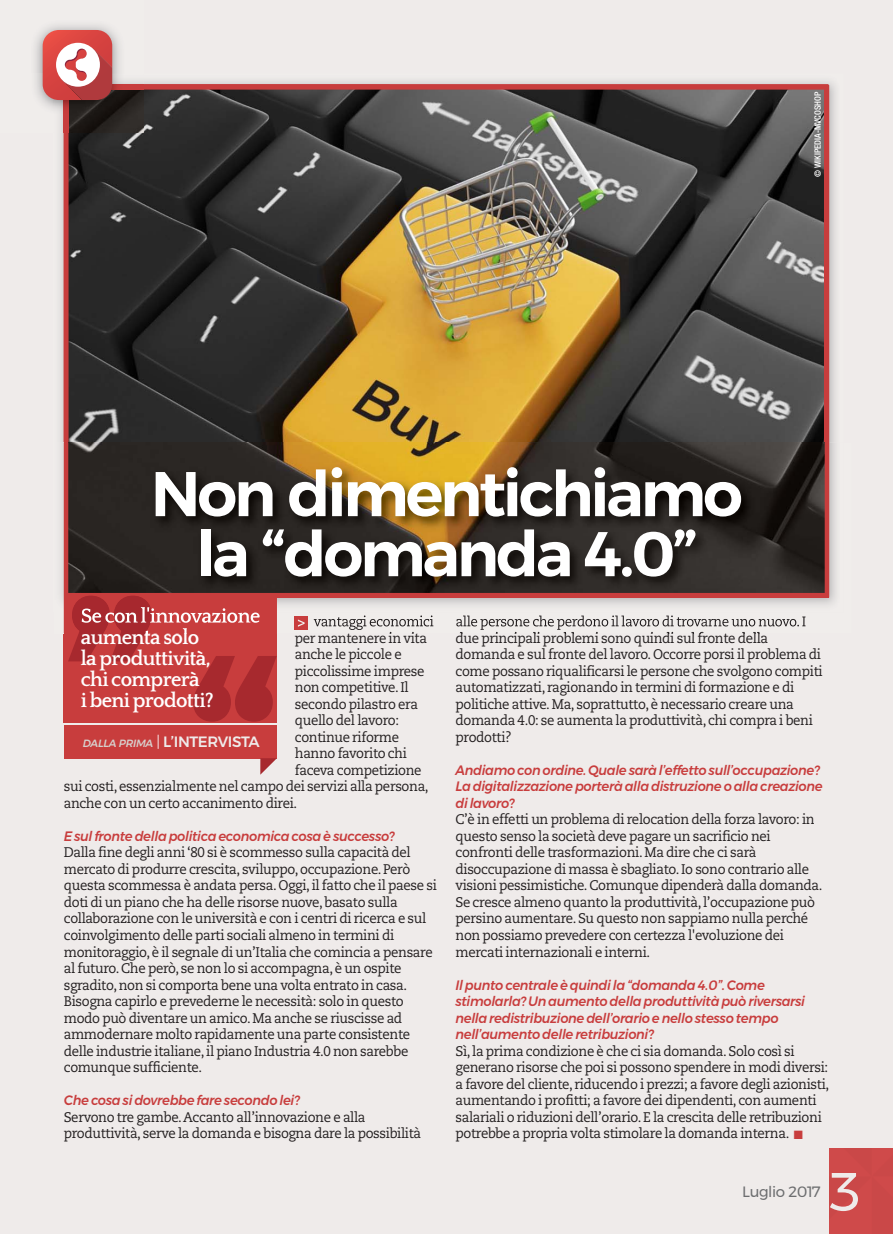
<style>
.page{position:relative;width:893px;height:1234px;background:#fff}
.page>*{position:absolute;margin:0;border:0;box-sizing:border-box;transform-origin:0 0}
.t1{font:600 63px/60px "Montserrat";letter-spacing:-.05em;color:#fff;text-align:center}
.t2{font:54px "Montserrat";color:#efebea}
.t3{font:700 21px/21px "Quattrocento";letter-spacing:-.03em;color:#fff}
.t4{font:500 15px "Montserrat";letter-spacing:-.025em;color:#efebea}
.t5{font:15px "Montserrat";letter-spacing:-.025em;color:#6d6e70}
.t6{font:13.95px/16.5px "Caecilia LT Std";letter-spacing:-.025em;color:#231f20;scale:.95 1}
.t7{font:italic 500 13.65px/16.5px "Montserrat";letter-spacing:-.025em;color:#c83d3d;scale:.95 1}
.t8{font:500 condensed 8.7px "Helvetica Neue LT Std";color:#fff}
.s1{font-style:italic;font-size:10.5px;color:#d7d0cd}
.s2{font-weight:300;color:#fff}
.s3{color:#c83d3d}
</style>
<div class="page">
<div style="left:0;top:0;width:893px;height:1233px;background:#efebea"></div>
<div style="left:829px;top:1148px;width:64px;height:85px;background:#ce4949"></div>
<svg style="left:62px;top:82px;width:769px;height:360px;background:#635642"></svg>
<img style="left:35px;top:25px;width:108px;height:107px">
<img style="left:64px;top:84px;width:79px;height:48px">
<svg style="left:43px;top:30px;width:69px;height:70px;background:#d87574"></svg>
<div style="left:64px;top:593px;width:213px;height:130px;background:#c83d3d"></div>
<svg style="left:193px;top:656px;width:84px;height:65px"></svg>
<svg style="left:68px;top:633px;width:83px;height:28px"></svg>
<div style="left:64px;top:725px;width:213px;height:33px;background:#c83d3d"></div>
<svg style="left:260px;top:758px;width:17px;height:16px"></svg>
<img style="left:294px;top:615px;width:512px;height:18px">
<img style="left:57px;top:442px;width:7px;height:191px">
<img style="left:314px;top:615px;width:68px;height:14px">
<img style="left:456px;top:615px;width:91px;height:14px">
<img style="left:456px;top:631px;width:84px;height:2px">
<img style="left:277px;top:442px;width:562px;height:166px">
<img style="left:277px;top:597px;width:551px;height:1px">
<img style="left:64px;top:442px;width:765px;height:155px">
<img style="left:64px;top:593px;width:213px;height:40px">
<img style="left:114px;top:595px;width:38px;height:38px">
<img style="left:72px;top:595px;width:38px;height:38px">
<img style="left:82px;top:608px;width:47px;height:14px">
<svg style="left:295px;top:616px;width:13px;height:13px"></svg>
<p class="t8" style="left:813px;top:177px;width:86px;rotate:-90deg">© WIKIPEDIA-MVCOSHOP</p>
<h1 class="t1" style="left:151px;top:464px;width:594px">Non dimentichiamo la “domanda 4.0”</h1>
<h3 class="t3" style="left:81px;top:627px;width:134px">aumenta solo la produttività, chi comprerà<br>i beni prodotti?</h3>
<p class="t4" style="left:83px;top:733px;width:179px"><span class="s1">DALLA PRIMA</span> <span class="s2">|</span> L’INTERVISTA</p>
<p class="t6" style="left:295px;top:631px;width:141px">per mantenere in vita</p>
<p class="t6" style="left:295px;top:647px;width:114px">anche le piccole e</p>
<p class="t6" style="left:295px;top:664px;width:138px">piccolissime imprese</p>
<p class="t6" style="left:295px;top:680px;width:121px">non competitive. Il</p>
<p class="t6" style="left:295px;top:697px;width:131px">secondo pilastro era</p>
<p class="t6" style="left:295px;top:713px;width:111px">quello del lavoro:</p>
<p class="t6" style="left:295px;top:730px;width:111px">continue riforme</p>
<p class="t6" style="left:295px;top:746px;width:119px">hanno favorito chi</p>
<p class="t6" style="left:295px;top:763px;width:135px">faceva competizione</p>
<p class="t6" style="left:64px;top:779px;width:386px">sui costi, essenzialmente nel campo dei servizi alla persona,</p>
<p class="t6" style="left:64px;top:796px;width:247px">anche con un certo accanimento direi.</p>
<p class="t7" style="left:64px;top:828px;width:350px">E sul fronte della politica economica cosa è successo?</p>
<p class="t6" style="left:64px;top:845px;width:394px">Dalla fine degli anni ‘80 si è scommesso sulla capacità del mercato di produrre crescita, sviluppo, occupazione. Però questa scommessa è andata persa. Oggi, il fatto che il paese si doti di un piano che ha delle risorse nuove, basato sulla collaborazione con le università e con i centri di ricerca e sul coinvolgimento delle parti sociali almeno in termini di monitoraggio, è il segnale di un’Italia che comincia a pensare al futuro. Che però, se non lo si accompagna, è un ospite sgradito, non si comporta bene una volta entrato in casa.<br>Bisogna capirlo e prevederne le necessità: solo in questo modo può diventare un amico. Ma anche se riuscisse ad ammodernare molto rapidamente una parte consistente delle industrie italiane, il piano Industria 4.0 non sarebbe comunque sufficiente.</p>
<p class="t7" style="left:64px;top:1092px;width:250px">Che cosa si dovrebbe fare secondo lei?</p>
<p class="t6" style="left:64px;top:1109px;width:378px">Servono tre gambe. Accanto all’innovazione e alla produttività, serve la domanda e bisogna dare la possibilità</p>
<p class="t6" style="left:455px;top:631px;width:388px">due principali problemi sono quindi sul fronte della domanda e sul fronte del lavoro. Occorre porsi il problema di come possano riqualificarsi le persone che svolgono compiti automatizzati, ragionando in termini di formazione e di politiche attive. Ma, soprattutto, è necessario creare una domanda 4.0: se aumenta la produttività, chi compra i beni prodotti?</p>
<p class="t7" style="left:455px;top:762px;width:388px">Andiamo con ordine. Quale sarà l’effetto sull’occupazione?<br>La digitalizzazione porterà alla distruzione o alla creazione di lavoro?</p>
<p class="t6" style="left:455px;top:812px;width:388px">C’è in effetti un problema di relocation della forza lavoro: in questo senso la società deve pagare un sacrificio nei confronti delle trasformazioni. Ma dire che ci sarà disoccupazione di massa è sbagliato. Io sono contrario alle visioni pessimistiche. Comunque dipenderà dalla domanda.<br>Se cresce almeno quanto la produttività, l’occupazione può persino aumentare. Su questo non sappiamo nulla perché non possiamo prevedere con certezza l'evoluzione dei mercati internazionali e interni.</p>
<p class="t7" style="left:455px;top:977px;width:369px">Il punto centrale è quindi la “domanda 4.0”. Come stimolarla? Un aumento della produttività può riversarsi nella redistribuzione dell’orario e nello stesso tempo nell’aumento delle retribuzioni?</p>
<p class="t6" style="left:455px;top:1043px;width:395px">Sì, la prima condizione è che ci sia domanda. Solo così si generano risorse che poi si possono spendere in modi diversi: a favore del cliente, riducendo i prezzi; a favore degli azionisti, aumentando i profitti; a favore dei dipendenti, con aumenti salariali o riduzioni dell’orario. E la crescita delle retribuzioni potrebbe a propria volta stimolare la domanda interna. <span class="s3">■</span></p>
<p class="t5" style="left:742px;top:1185px;width:80px">Luglio 2017</p>
<h2 class="t2" style="left:829px;top:1170px;width:33px">3</h2>
</div>
